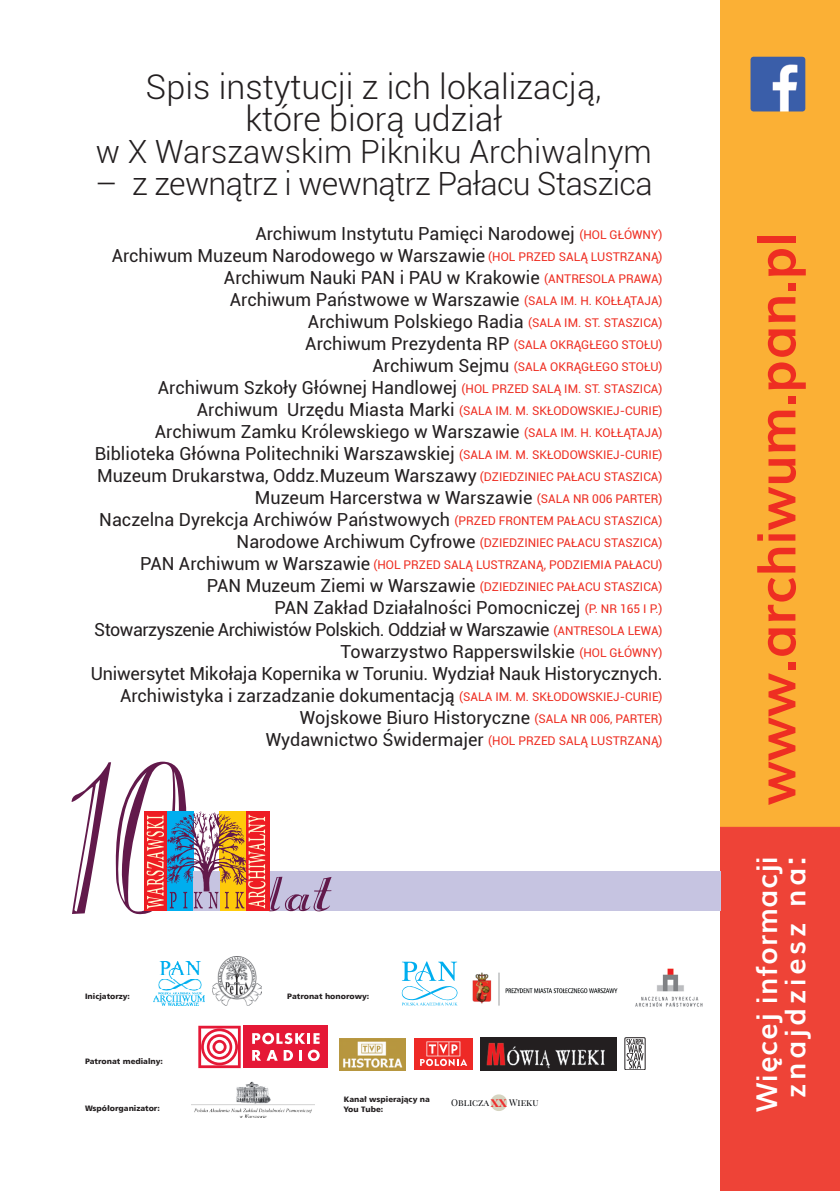
<style>
.page{position:relative;width:840px;height:1191px;background:#fff}
.page>*{position:absolute;margin:0;border:0;box-sizing:border-box;transform-origin:0 0}
.t1{font:700 53.6px "Muli";color:#ee2e22}
.t2{font:300 34px/32px "Roboto";color:#231f20;text-align:center}
.t3{font:300 32px "Roboto";letter-spacing:-.02em;color:#231f20}
.t4{font:300 32px "Roboto";color:#231f20}
.t5{font:700 28.6px/28px "Muli";letter-spacing:.03em;color:#fff;text-align:center}
.t6{font:18px/22px "Roboto";color:#231f20;text-align:right}
.t7{font:12px/22px "Roboto";color:#ee2e22;text-align:right}
.t8{font:9.4px "Playfair Display SC";color:#020407}
.t9{font:7.8px/9.4px "Humnst 777 Blk EU";color:#231f20}
.s1{font-size:12px;color:#ee2e22}
.s2{font-size:18px;color:#231f20}
.s3{font-family:"Playfair Display";font-weight:900;font-size:10.8px;color:#ee2f2e}
</style>
<div class="page">
<img style="left:720px;top:0;width:119px;height:1191px">
<div style="left:221px;top:871px;width:499px;height:40px;background:#c6c4e1"></div>
<svg style="left:72px;top:761px;width:259px;height:154px"></svg>
<img style="left:153px;top:961px;width:52px;height:45px">
<img style="left:213px;top:957px;width:48px;height:49px">
<img style="left:192px;top:1081px;width:122px;height:36px">
<svg style="left:401px;top:961px;width:56px;height:44px"></svg>
<img style="left:635px;top:968px;width:68px;height:39px">
<img style="left:472px;top:972px;width:146px;height:34px">
<div style="left:413px;top:1038px;width:59px;height:31px;background:#ee2926"></div>
<svg style="left:420px;top:1041px;width:47px;height:25px"></svg>
<svg style="left:198px;top:1025px;width:42px;height:43px"></svg>
<div style="left:243px;top:1025px;width:85px;height:43px;background:#e51836"></div>
<svg style="left:252px;top:1032px;width:67px;height:29px"></svg>
<img style="left:339px;top:1038px;width:66px;height:33px">
<img style="left:480px;top:1037px;width:136px;height:33px">
<div style="left:624px;top:1037px;width:21px;height:33px;border:1px solid #231f20"></div>
<svg style="left:626px;top:1039px;width:17px;height:29px"></svg>
<svg style="left:490px;top:1094px;width:17px;height:17px"></svg>
<img style="left:750px;top:57px;width:54px;height:54px">
<h2 class="t2" style="left:146px;top:70px;width:457px">Spis instytucji z ich lokalizacją, które biorą udział</h2>
<h3 class="t4" style="left:96px;top:130px;width:557px">w X Warszawskim Pikniku Archiwalnym</h3>
<h3 class="t3" style="left:95px;top:162px;width:558px">– z zewnątrz i wewnątrz Pałacu Staszica</h3>
<p class="t6" style="left:112px;top:222px;width:552px">Archiwum Instytutu Pamięci Narodowej <span class="s1">(HOL GŁÓWNY)<br></span>Archiwum Muzeum Narodowego w Warszawie <span class="s1">(HOL PRZED SALĄ LUSTRZANĄ)<br></span>Archiwum Nauki PAN i PAU w Krakowie <span class="s1">(ANTRESOLA PRAWA)<br></span>Archiwum Państwowe w Warszawie <span class="s1">(SALA IM. H. KOŁŁĄTAJA)<br></span>Archiwum Polskiego Radia <span class="s1">(SALA IM. ST. STASZICA)<br></span>Archiwum Prezydenta RP <span class="s1">(SALA OKRĄGŁEGO STOŁU)</span></p>
<p class="t7" style="left:372px;top:355px;width:291px"><span class="s2">Archiwum Sejmu</span> (SALA OKRĄGŁEGO STOŁU)</p>
<p class="t6" style="left:158px;top:376px;width:506px">Archiwum Szkoły Głównej Handlowej <span class="s1">(HOL PRZED SALĄ IM. ST. STASZICA)</span></p>
<p class="t7" style="left:197px;top:399px;width:467px"><span class="s2">Archiwum Urzędu Miasta Marki</span> (SALA IM. M. SKŁODOWSKIEJ-CURIE)</p>
<p class="t6" style="left:95px;top:420px;width:569px">Archiwum Zamku Królewskiego w Warszawie <span class="s1">(SALA IM. H. KOŁŁĄTAJA)<br></span>Biblioteka Główna Politechniki Warszawskiej <span class="s1">(SALA IM. M. SKŁODOWSKIEJ-CURIE)<br></span>Muzeum Drukarstwa, Oddz.Muzeum Warszawy <span class="s1">(DZIEDZINIEC PAŁACU STASZICA)<br></span>Muzeum Harcerstwa w Warszawie <span class="s1">(SALA NR 006 PARTER)<br></span>Naczelna Dyrekcja Archiwów Państwowych <span class="s1">(PRZED FRONTEM PAŁACU STASZICA)</span></p>
<p class="t7" style="left:140px;top:531px;width:523px"><span class="s2">Narodowe Archiwum Cyfrowe</span> (DZIEDZINIEC PAŁACU STASZICA)<br><span class="s2">PAN Archiwum w Warszawie</span> (HOL PRZED SALĄ LUSTRZANĄ, PODZIEMIA PAŁACU)<br><span class="s2">PAN Muzeum Ziemi w Warszawie</span> (DZIEDZINIEC PAŁACU STASZICA)</p>
<p class="t6" style="left:91px;top:596px;width:573px">PAN Zakład Działalności Pomocniczej <span class="s1">(P. NR 165 I P.)<br></span>Stowarzyszenie Archiwistów Polskich. Oddział w Warszawie <span class="s1">(ANTRESOLA LEWA)<br></span>Towarzystwo Rapperswilskie <span class="s1">(HOL GŁÓWNY)<br></span>Uniwersytet Mikołaja Kopernika w Toruniu. Wydział Nauk Historycznych.<br>Archiwistyka i zarzadzanie dokumentacją <span class="s1">(SALA IM. M. SKŁODOWSKIEJ-CURIE)<br></span>Wojskowe Biuro Historyczne <span class="s1">(SALA NR 006, PARTER)</span></p>
<p class="t7" style="left:265px;top:729px;width:398px"><span class="s2">Wydawnictwo Świdermajer</span> (HOL PRZED SALĄ LUSTRZANĄ)</p>
<p class="t9" style="left:85px;top:992px;width:46px">Inicjatorzy:</p>
<p class="t9" style="left:85px;top:1057px;width:79px">Patronat medialny:</p>
<p class="t9" style="left:85px;top:1103px;width:76px">Współorganizator:</p>
<p class="t9" style="left:287px;top:992px;width:83px">Patronat honorowy:</p>
<p class="t9" style="left:344px;top:1094px;width:87px">Kanał wspierający na<br>You Tube:</p>
<p class="t8" style="left:451px;top:1097px;width:89px">Oblicza <span class="s3">XX</span> Wieku</p>
<h1 class="t1" style="left:732px;top:805px;width:574px;rotate:-90deg">www.archiwum.pan.pl</h1>
<h3 class="t5" style="left:750px;top:1111px;width:257px;rotate:-90deg">Więcej informacji znajdziesz na:</h3>
</div>
